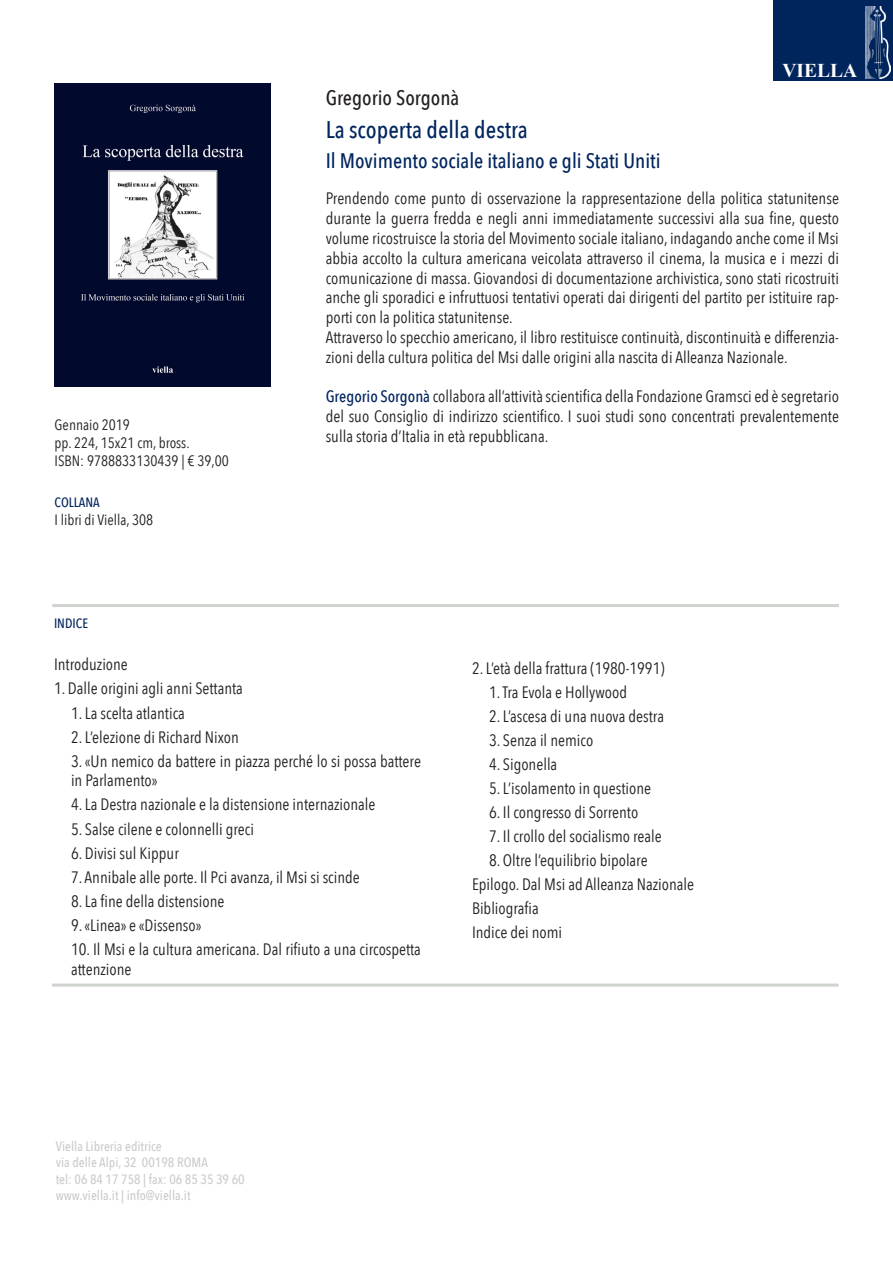
<style>
.page{position:relative;width:893px;height:1263px;background:#fff}
.page>*{position:absolute;margin:0;border:0;box-sizing:border-box;transform-origin:0 0}
.titolo{font:500 24px "Avenir Next Condensed";color:#00255d}
.sottotitolo{font:500 21px "Avenir Next Condensed";color:#00255d}
.autore{font:500 21px "Avenir Next Condensed";color:#231f20}
.Piatto_Viella{font:700 19.5px "Times New Roman";color:#fff}
.sinossi{font:16.5px/19.8px "Avenir Next Condensed";color:#231f20;text-align:justify}
.indice{font:16.5px/19.8px "Avenir Next Condensed";color:#231f20}
.colonna_sinistra{font:15px "Avenir Next Condensed";color:#231f20}
.indirizzi{font:500 13.5px "Avenir Next Condensed";color:#ccc}
.indice-2{font:500 13.5px "Avenir Next Condensed";color:#00255d}
.s1{font-weight:500;color:#00255d}
</style>
<div class="page">
<div style="left:774px;top:0;width:119px;height:81px;background:#00255d"></div>
<img style="left:865px;top:6px;width:25px;height:73px">
<img style="left:54px;top:84px;width:216px;height:302px">
<hr style="left:52px;top:604px;width:787px;height:3px;background:#cfd4ce">
<hr style="left:52px;top:983px;width:786px;height:3px;background:#cfd4ce">
<p class="colonna_sinistra" style="left:55px;top:412px;width:77px">Gennaio 2019</p>
<p class="colonna_sinistra" style="left:55px;top:430px;width:137px">pp. 224, 15x21 cm, bross.</p>
<p class="colonna_sinistra" style="left:55px;top:448px;width:176px">ISBN: 9788833130439 | € 39,00</p>
<p class="indice-2" style="left:55px;top:494px;width:47px">COLLANA</p>
<p class="colonna_sinistra" style="left:55px;top:507px;width:100px">I libri di Viella, 308</p>
<p class="Piatto_Viella" style="left:782px;top:57px;width:76px">VIELLA</p>
<p class="autore" style="left:326px;top:85px;width:135px">Gregorio Sorgonà</p>
<p class="titolo" style="left:326px;top:115px;width:204px">La scoperta della destra</p>
<p class="sottotitolo" style="left:326px;top:147px;width:336px">Il Movimento sociale italiano e gli Stati Uniti</p>
<p class="sinossi" style="left:326px;top:188px;width:515px">Prendendo come punto di osservazione la rappresentazione della politica statunitense durante la guerra fredda e negli anni immediatamente successivi alla sua fine, questo volume ricostruisce la storia del Movimento sociale italiano, indagando anche come il Msi abbia accolto la cultura americana veicolata attraverso il cinema, la musica e i mezzi di comunicazione di massa. Giovandosi di documentazione archivistica, sono stati ricostruiti anche gli sporadici e infruttuosi tentativi operati dai dirigenti del partito per istituire rap&shy;porti con la politica statunitense.</p>
<p class="sinossi" style="left:326px;top:326px;width:515px">Attraverso lo specchio americano, il libro restituisce continuità, discontinuità e differenzia&shy;zioni della cultura politica del Msi dalle origini alla nascita di Alleanza Nazionale.</p>
<p class="sinossi" style="left:326px;top:386px;width:515px"><span class="s1">Gregorio Sorgonà</span> collabora all’attività scientifica della Fondazione Gramsci ed è segretario del suo Consiglio di indirizzo scientifico. I suoi studi sono concentrati prevalentemente sulla storia d’Italia in età repubblicana.</p>
<p class="indice-2" style="left:54px;top:615px;width:36px">INDICE</p>
<p class="indice" style="left:54px;top:654px;width:75px">Introduzione</p>
<p class="indice" style="left:54px;top:678px;width:190px">1. Dalle origini agli anni Settanta</p>
<p class="indice" style="left:71px;top:702px;width:115px">1. La scelta atlantica</p>
<p class="indice" style="left:71px;top:726px;width:169px">2. L’elezione di Richard Nixon</p>
<p class="indice" style="left:71px;top:750px;width:351px">3. «Un nemico da battere in piazza perché lo si possa battere in Parlamento»</p>
<p class="indice" style="left:71px;top:794px;width:306px">4. La Destra nazionale e la distensione internazionale</p>
<p class="indice" style="left:71px;top:818px;width:184px">5. Salse cilene e colonnelli greci</p>
<p class="indice" style="left:71px;top:842px;width:109px">6. Divisi sul Kippur</p>
<p class="indice" style="left:71px;top:866px;width:290px">7. Annibale alle porte. Il Pci avanza, il Msi si scinde</p>
<p class="indice" style="left:71px;top:890px;width:155px">8. La fine della distensione</p>
<p class="indice" style="left:71px;top:914px;width:132px">9. «Linea» e «Dissenso»</p>
<p class="indice" style="left:71px;top:938px;width:351px">10. Il Msi e la cultura americana. Dal rifiuto a una circospetta attenzione</p>
<p class="indice" style="left:472px;top:657px;width:194px">2. L’età della frattura (1980-1991)</p>
<p class="indice" style="left:489px;top:681px;width:140px">1. Tra Evola e Hollywood</p>
<p class="indice" style="left:489px;top:705px;width:177px">2. L’ascesa di una nuova destra</p>
<p class="indice" style="left:489px;top:729px;width:106px">3. Senza il nemico</p>
<p class="indice" style="left:489px;top:753px;width:70px">4. Sigonella</p>
<p class="indice" style="left:489px;top:777px;width:164px">5. L’isolamento in questione</p>
<p class="indice" style="left:489px;top:801px;width:151px">6. Il congresso di Sorrento</p>
<p class="indice" style="left:489px;top:826px;width:174px">7. Il crollo del socialismo reale</p>
<p class="indice" style="left:489px;top:850px;width:160px">8. Oltre l’equilibrio bipolare</p>
<p class="indice" style="left:472px;top:874px;width:224px">Epilogo. Dal Msi ad Alleanza Nazionale</p>
<p class="indice" style="left:472px;top:898px;width:68px">Bibliografia</p>
<p class="indice" style="left:472px;top:922px;width:92px">Indice dei nomi</p>
<p class="indirizzi" style="left:56px;top:1138px;width:108px">Viella Libreria editrice</p>
<p class="indirizzi" style="left:56px;top:1154px;width:154px">via delle Alpi, 32 00198 ROMA</p>
<p class="indirizzi" style="left:56px;top:1171px;width:190px">tel: 06 84 17 758 | fax: 06 85 35 39 60</p>
<p class="indirizzi" style="left:56px;top:1187px;width:136px">www.viella.it | info@viella.it</p>
</div>
